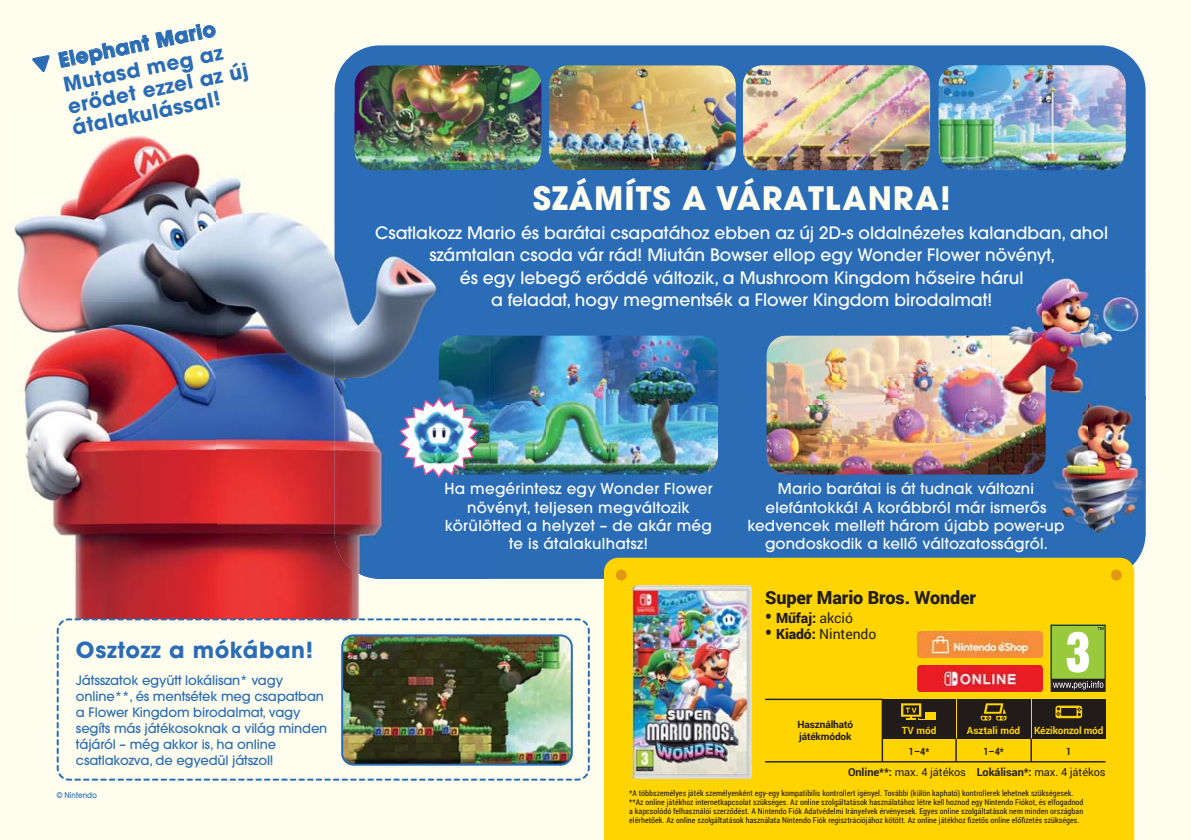
<style>
.page{position:relative;width:1191px;height:840px;background:#fff}
.page>*{position:absolute;margin:0;border:0;box-sizing:border-box;transform-origin:0 0}
.t1{font:700 32px "ITC Avant Garde Pro";letter-spacing:.03em;color:#fffeee}
.t2{font:700 22px "ITC Avant Garde Pro";letter-spacing:.03em;color:#2a6db6}
.t3{font:700 20px/24.8px "ITC Avant Garde Pro";color:#2a6db6}
.t4{font:900 18px "Roboto";letter-spacing:-.005em;color:#231f20}
.t5{font:500 17px/22px "ITC Avant Garde Pro";color:#fff;text-align:center}
.t6{font:500 15px/18px "ITC Avant Garde Pro";letter-spacing:.01em;color:#fff;text-align:center}
.t7{font:14px "Roboto";letter-spacing:-.005em;color:#231f20}
.t8{font:900 14px "Roboto";letter-spacing:-.005em;color:#231f20}
.t9{font:500 13px/16px "ITC Avant Garde Pro";letter-spacing:-.01em;color:#2a6db6}
.t10{font:11px "Roboto";letter-spacing:-.005em;color:#231f20}
.t11{font:700 10px "Roboto";letter-spacing:-.01em;color:#ffd400}
.t12{font:700 10px/12px "Roboto";letter-spacing:-.01em;color:#211b1a}
.t13{font:700 10px "Roboto";letter-spacing:-.01em;color:#211b1a;scale:.9 1}
.t14{font:8px/9px "Roboto Condensed";letter-spacing:.01em;color:#211b1a}
.t15{font:500 8px "ITC Avant Garde Pro";color:#2a6db6;scale:.9 1}
.s1{font-size:18px}
.s2{font-weight:400}
.s3{font-weight:900;font-size:18px}
.s4{font-weight:900}
.s5{font-weight:700}
</style>
<div class="page">
<div style="left:0;top:0;width:1191px;height:839px;background:#fffeee"></div>
<div style="left:334px;top:45px;width:811px;height:533px;background:#2a6db6;border-radius:45px"></div>
<img style="left:354px;top:65px;width:187px;height:105px;border-radius:20px">
<img style="left:549px;top:65px;width:187px;height:105px">
<img style="left:743px;top:65px;width:187px;height:105px;border-radius:20px">
<img style="left:938px;top:65px;width:187px;height:105px;border-radius:20px">
<img style="left:490px;top:335px;width:228px;height:70px">
<img style="left:490px;top:405px;width:228px;height:69px">
<img style="left:766px;top:335px;width:266px;height:139px">
<img style="left:14px;top:135px;width:202px;height:482px">
<img style="left:216px;top:177px;width:118px;height:188px">
<img style="left:216px;top:365px;width:137px;height:252px">
<img style="left:353px;top:578px;width:137px;height:39px">
<img style="left:334px;top:112px;width:156px;height:466px">
<img style="left:354px;top:112px;width:136px;height:58px">
<img style="left:1145px;top:270px;width:1px;height:126px">
<img style="left:1007px;top:271px;width:133px;height:62px">
<img style="left:1007px;top:333px;width:35px;height:2px">
<img style="left:1042px;top:333px;width:71px;height:63px">
<img style="left:991px;top:335px;width:54px;height:64px">
<img style="left:1145px;top:396px;width:4px;height:139px">
<img style="left:1045px;top:399px;width:90px;height:68px">
<img style="left:1032px;top:467px;width:113px;height:67px">
<img style="left:1032px;top:399px;width:13px;height:74px">
<svg style="left:1032px;top:396px;width:13px;height:3px"></svg>
<svg style="left:399px;top:397px;width:79px;height:81px"></svg>
<img style="left:405px;top:403px;width:68px;height:68px">
<svg style="left:56px;top:617px;width:534px;height:164px"></svg>
<img style="left:342px;top:635px;width:230px;height:129px;border-radius:11px">
<div style="left:341px;top:634px;width:232px;height:131px;border:2px solid #2a6db6;border-radius:11px"></div>
<div style="left:604px;top:557px;width:530px;height:282px;background:#ffd400"></div>
<div style="left:1111px;top:569px;width:10px;height:11px;background:#e29717;border-radius:50%"></div>
<div style="left:616px;top:569px;width:10px;height:11px;background:#e29717;border-radius:50%"></div>
<img style="left:632px;top:585px;width:119px;height:193px">
<img style="left:917px;top:630px;width:125px;height:27px">
<img style="left:917px;top:664px;width:125px;height:27px">
<svg style="left:32px;top:55px;width:18px;height:17px"></svg>
<svg style="left:1050px;top:624px;width:55px;height:67px;background:#96b35c"></svg>
<div style="left:881px;top:698px;width:74px;height:40px;background:#211b1a"></div>
<svg style="left:901px;top:703px;width:35px;height:16px"></svg>
<div style="left:956px;top:698px;width:74px;height:40px;background:#211b1a"></div>
<svg style="left:980px;top:703px;width:26px;height:17px"></svg>
<div style="left:1032px;top:698px;width:73px;height:40px;background:#211b1a"></div>
<svg style="left:1055px;top:705px;width:27px;height:12px"></svg>
<hr style="left:765px;top:760px;width:340px;height:2px;background:#211b1a">
<hr style="left:765px;top:698px;width:117px;height:1px;background:#211b1a">
<svg style="left:955px;top:738px;width:1px;height:23px"></svg>
<hr style="left:881px;top:699px;width:2px;height:62px;background:#211b1a">
<hr style="left:1030px;top:738px;width:2px;height:23px;background:#211b1a">
<h3 class="t3" style="left:56px;top:50px;width:164px;rotate:-12deg">Elephant Mario<br>Mutasd meg az</h3>
<h3 class="t3" style="left:66px;top:98px;width:185px;line-height:21.8px;rotate:-12deg">erődet ezzel az új átalakulással!</h3>
<h1 class="t1" style="left:533px;top:183px;width:419px">SZÁMÍTS A VÁRATLANRA!</h1>
<p class="t5" style="left:375px;top:223px;width:734px">Csatlakozz Mario és barátai csapatához ebben az új 2D-s oldalnézetes kalandban, ahol számtalan csoda vár rád! Miután Bowser ellop egy Wonder Flower növényt,<br>és egy lebegő erőddé változik, a Mushroom Kingdom hőseire hárul<br>a feladat, hogy megmentsék a Flower Kingdom birodalmat!</p>
<h2 class="t2" style="left:76px;top:639px;width:239px">Osztozz a mókában!</h2>
<h3 class="t9" style="left:76px;top:672px;width:253px">Játsszatok együtt lokálisan* vagy online**, és mentsétek meg csapatban a Flower Kingdom birodalmat, vagy segíts más játékosoknak a világ minden tájáról – még akkor is, ha online csatlakozva, de egyedül játszol!</h3>
<p class="t15" style="left:57px;top:790px;width:46px">© Nintendo</p>
<h3 class="t6" style="left:444px;top:481px;width:269px">Ha megérintesz egy Wonder Flower növényt, teljesen megváltozik körülötted a helyzet – de akár még te is átalakulhatsz!</h3>
<h3 class="t6" style="left:747px;top:481px;width:318px">Mario barátai is át tudnak változni elefántokká! A korábbról már ismerős kedvencek mellett három újabb power-up gondoskodik a kellő változatosságról.</h3>
<h3 class="t4" style="left:765px;top:585px;width:213px">Super Mario Bros. Wonder</h3>
<h3 class="t8" style="left:765px;top:608px;width:89px"><span class="s1">•</span> Műfaj: <span class="s2">akció</span></h3>
<h3 class="t7" style="left:765px;top:624px;width:113px"><span class="s3">•</span> <span class="s4">Kiadó:</span> Nintendo</h3>
<p class="t12" style="left:797px;top:718px;width:57px">Használható játékmódok</p>
<p class="t11" style="left:901px;top:723px;width:36px">TV mód</p>
<p class="t11" style="left:967px;top:723px;width:55px">Asztali mód</p>
<p class="t11" style="left:1034px;top:723px;width:71px">Kézikonzol mód</p>
<p class="t13" style="left:909px;top:744px;width:24px">1–4*</p>
<p class="t13" style="left:983px;top:744px;width:24px">1–4*</p>
<p class="t13" style="left:1066px;top:744px;width:7px">1</p>
<h3 class="t10" style="left:848px;top:764px;width:259px"><span class="s5">Online**:</span> max. 4 játékos <span class="s5">Lokálisan*:</span> max. 4 játékos</h3>
<p class="t14" style="left:629px;top:787px;width:456px">*A többszemélyes játék személyenként egy-egy kompatibilis kontrollert igényel. További (külön kapható) kontrollerek lehetnek szükségesek. **Az online játékhoz internetkapcsolat szükséges. Az online szolgáltatások használatához létre kell hoznod egy Nintendo Fiókot, és elfogadnod a kapcsolódó felhasználói szerződést. A Nintendo Fiók Adatvédelmi Irányelvek érvényesek. Egyes online szolgáltatások nem minden országban elérhetőek. Az online szolgáltatások használata Nintendo Fiók regisztrációjához kötött. Az online játékhoz fizetős online előfizetés szükséges.</p>
</div>
